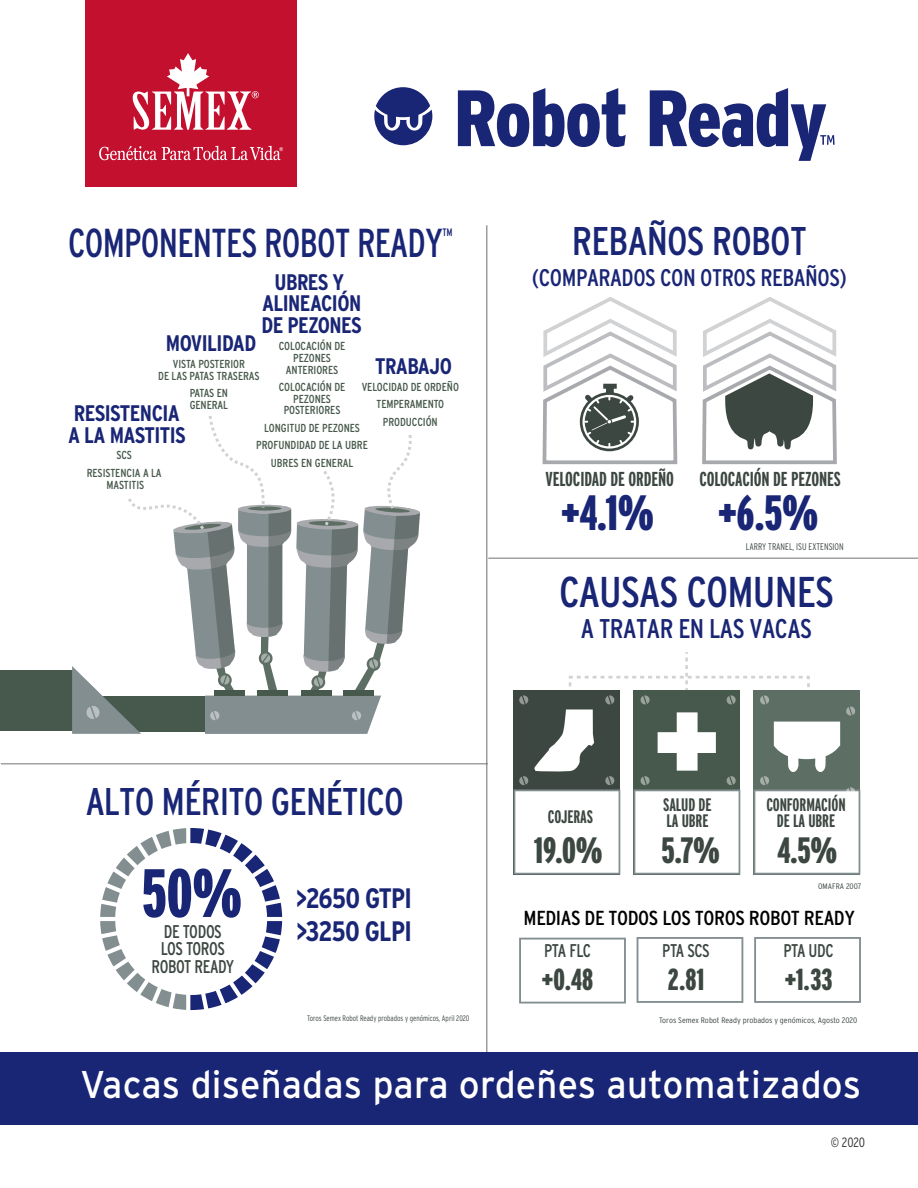
<style>
.page{position:relative;width:918px;height:1188px;background:#fff}
.page>*{position:absolute;margin:0;border:0;box-sizing:border-box;transform-origin:0 0}
.t1{font:900 extra-condensed 68.25px "Interstate";color:#192575}
.t2{font:900 extra-condensed 49.5px "Interstate";color:#192575}
.t3{font:condensed 43.05px "Interstate";letter-spacing:-.02em;color:#192575}
.t4{font:condensed 40.35px "Interstate";letter-spacing:-.02em;color:#192575;scale:.9 1}
.t5{font:condensed 40.05px "Interstate";letter-spacing:-.02em;color:#192575}
.t6{font:38.7px "Interstate";letter-spacing:.005em;color:#fff;scale:.95 1}
.t7{font:condensed 38.55px "Interstate";letter-spacing:-.02em;color:#192575}
.t8{font:900 extra-condensed 36.6px "Interstate";color:#3c4741}
.t9{font:900 extra-condensed 30.45px "Interstate";color:#3c4741}
.t10{font:700 condensed 28.05px/33.3px "Interstate";letter-spacing:-.025em;color:#192575}
.t11{font:condensed 27px "Interstate";letter-spacing:-.02em;color:#192575}
.t12{font:condensed 24px "Interstate";letter-spacing:-.02em;color:#192575}
.t13{font:700 condensed 22.5px/21.8px "Interstate";letter-spacing:-.025em;color:#192575}
.t14{font:condensed 20.25px "Interstate";letter-spacing:-.02em;color:#000;scale:1.06 1}
.t15{font:700 extra-condensed 20.1px "Interstate";letter-spacing:-.005em;color:#3c4741}
.t16{font:condensed 18.45px/17.5px "Interstate";letter-spacing:-.025em;color:#3c4741;text-align:center;scale:.93 1}
.t17{font:700 extra-condensed 18.15px/16px "Interstate";letter-spacing:-.005em;color:#3c4741}
.t18{font:300 condensed 13.5px "Interstate";color:#363433}
.t19{font:condensed 11.55px/11.6px "Interstate";letter-spacing:-.005em;color:#47594c;text-align:center}
.t20{font:300 condensed 9.6px "Interstate";color:#3c4741;scale:.95 1}
.t21{font:300 condensed 7.95px "Interstate";color:#3c4741;scale:1.12 1}
.t22{font:300 condensed 7.95px "Interstate";color:#3c4741;scale:.95 1}
</style>
<div class="page">
<svg style="left:754px;top:937px;width:107px;height:66px"></svg>
<svg style="left:637px;top:937px;width:106px;height:66px"></svg>
<hr style="left:486px;top:226px;width:1px;height:826px;background:#737373">
<hr style="left:489px;top:558px;width:429px;height:1px;background:#737373">
<hr style="left:1px;top:763px;width:487px;height:1px;background:#737373">
<div style="left:0;top:1052px;width:918px;height:72px;background:#192575"></div>
<svg style="left:458px;top:88px;width:168px;height:59px"></svg>
<svg style="left:650px;top:88px;width:185px;height:73px"></svg>
<svg style="left:374px;top:87px;width:58px;height:58px"></svg>
<div style="left:0;top:670px;width:76px;height:61px;background:#47594c"></div>
<svg style="left:514px;top:652px;width:346px;height:223px"></svg>
<svg style="left:72px;top:416px;width:348px;height:318px"></svg>
<svg style="left:702px;top:297px;width:135px;height:168px"></svg>
<svg style="left:100px;top:828px;width:182px;height:182px"></svg>
<svg style="left:519px;top:938px;width:107px;height:66px"></svg>
<svg style="left:542px;top:297px;width:136px;height:168px"></svg>
<div style="left:85px;top:0;width:212px;height:186px;background:#c3102f"></div>
<svg style="left:132px;top:53px;width:127px;height:77px"></svg>
<svg style="left:99px;top:146px;width:184px;height:14px"></svg>
<h3 class="t4" style="left:68px;top:218px;width:429px">COMPONENTES ROBOT READY<sup>™</sup></h3>
<h3 class="t13" style="left:262px;top:271px;width:102px;text-align:center">UBRES Y<br>ALINEACIÓN<br>DE PEZONES</h3>
<h3 class="t13" style="left:166px;top:332px;width:92px">MOVILIDAD</h3>
<p class="t19" style="left:279px;top:340px;width:68px">COLOCACIÓN DE<br>PEZONES<br>ANTERIORES</p>
<p class="t19" style="left:279px;top:381px;width:68px">COLOCACIÓN DE<br>PEZONES<br>POSTERIORES</p>
<p class="t19" style="left:256px;top:419px;width:113px;line-height:17.4px">LONGITUD DE PEZONES<br>PROFUNDIDAD DE LA UBRE<br>UBRES EN GENERAL</p>
<h3 class="t13" style="left:375px;top:355px;width:78px">TRABAJO</h3>
<p class="t19" style="left:158px;top:358px;width:103px">VISTA POSTERIOR<br>DE LAS PATAS TRASERAS</p>
<p class="t19" style="left:190px;top:387px;width:40px;text-align:left">PATAS EN<br>GENERAL</p>
<p class="t19" style="left:362px;top:378px;width:99px;line-height:17.4px">VELOCIDAD DE ORDEÑO<br>TEMPERAMENTO<br>PRODUCCIÓN</p>
<h3 class="t13" style="left:68px;top:403px;width:119px">RESISTENCIA<br>A LA MASTITIS</h3>
<p class="t19" style="left:87px;top:447px;width:77px;line-height:17.4px">SCS<br>RESISTENCIA A LA</p>
<p class="t19" style="left:106px;top:479px;width:40px">MASTITIS</p>
<h3 class="t7" style="left:86px;top:778px;width:320px">ALTO MÉRITO GENÉTICO</h3>
<h1 class="t1" style="left:142px;top:851px;width:102px">50%</h1>
<h3 class="t16" style="left:151px;top:922px;width:91px">DE TODOS<br>LOS TOROS<br>ROBOT READY</h3>
<h3 class="t10" style="left:296px;top:881px;width:118px">&gt;2650 GTPI &gt;3250 GLPI</h3>
<h3 class="t5" style="left:572px;top:217px;width:236px">REBAÑOS ROBOT</h3>
<h3 class="t12" style="left:532px;top:263px;width:317px">(COMPARADOS CON OTROS REBAÑOS)</h3>
<h3 class="t15" style="left:545px;top:467px;width:130px">VELOCIDAD DE ORDEÑO</h3>
<h3 class="t15" style="left:699px;top:467px;width:143px">COLOCACIÓN DE PEZONES</h3>
<h2 class="t2" style="left:561px;top:482px;width:94px">+4.1%</h2>
<h2 class="t2" style="left:718px;top:482px;width:102px">+6.5%</h2>
<p class="t20" style="left:746px;top:541px;width:104px">LARRY TRANEL, ISU EXTENSION</p>
<h3 class="t3" style="left:559px;top:566px;width:277px">CAUSAS COMUNES</h3>
<h3 class="t11" style="left:581px;top:612px;width:233px">A TRATAR EN LAS VACAS</h3>
<h3 class="t17" style="left:548px;top:808px;width:47px">COJERAS</h3>
<h3 class="t8" style="left:534px;top:827px;width:70px">19.0%</h3>
<h3 class="t17" style="left:663px;top:797px;width:50px">SALUD DE<br>LA UBRE</h3>
<h3 class="t8" style="left:662px;top:827px;width:60px">5.7%</h3>
<h3 class="t17" style="left:766px;top:797px;width:81px;text-align:center">CONFORMACIÓN<br>DE LA UBRE</h3>
<h3 class="t8" style="left:778px;top:827px;width:61px">4.5%</h3>
<p class="t21" style="left:818px;top:881px;width:40px">OMAFRA 2007</p>
<h3 class="t14" style="left:524px;top:906px;width:314px">MEDIAS DE TODOS LOS TOROS ROBOT READY</h3>
<h3 class="t16" style="left:544px;top:941px;width:52px">PTA FLC</h3>
<h3 class="t9" style="left:542px;top:961px;width:53px">+0.48</h3>
<h3 class="t16" style="left:662px;top:941px;width:53px">PTA SCS</h3>
<h3 class="t9" style="left:668px;top:961px;width:38px">2.81</h3>
<h3 class="t16" style="left:783px;top:941px;width:56px">PTA UDC</h3>
<h3 class="t9" style="left:785px;top:961px;width:49px">+1.33</h3>
<p class="t22" style="left:307px;top:1014px;width:172px">Toros Semex Robot Ready probados y genómicos, April 2020</p>
<p class="t21" style="left:659px;top:1016px;width:178px">Toros Semex Robot Ready probados y genómicos, Agosto 2020</p>
<h3 class="t6" style="left:80px;top:1061px;width:824px">Vacas diseñadas para ordeñes automatizados</h3>
<p class="t18" style="left:831px;top:1134px;width:36px">© 2020</p>
</div>
